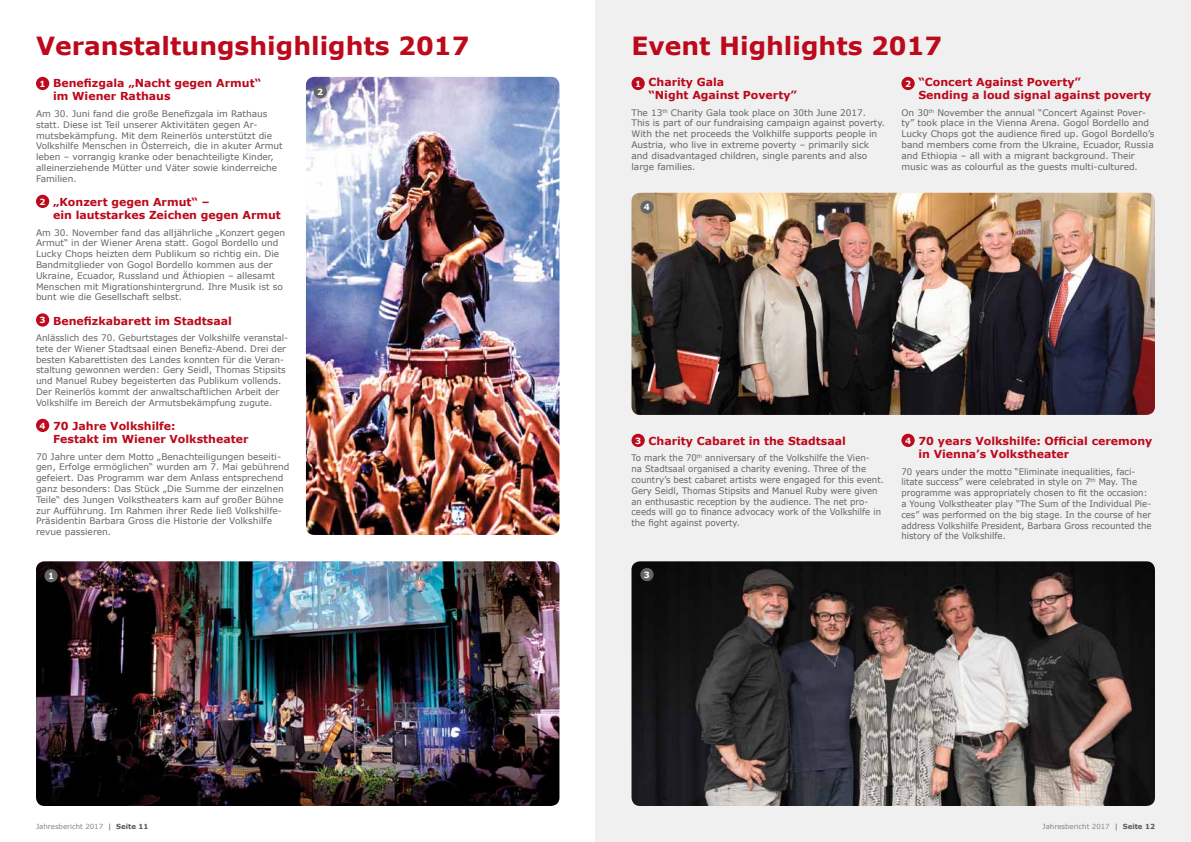
<style>
.page{position:relative;width:1191px;height:842px;background:#fff}
.page>*{position:absolute;margin:0;border:0;box-sizing:border-box;transform-origin:0 0}
.t1{font:700 25px "Verdana";color:#bc091b}
.t2{font:700 11px/13.2px "Verdana";color:#bc091b}
.t3{font:9px/10.8px "Verdana";color:#646567}
.t4{font:9px/10.8px "Verdana";color:#646567;scale:.95 1}
.t5{font:700 8.5px "Verdana";color:#fff}
.t6{font:7px "Verdana";color:#818689}
.s1{font-size:8.5px;color:#fff}
.s2{color:#58585a}
.s3{font-weight:700;color:#58585a}
</style>
<div class="page">
<div style="left:595px;top:0;width:596px;height:842px;background:#f0f0f1"></div>
<img style="left:306px;top:77px;width:253px;height:458px">
<div style="left:901px;top:77px;width:13px;height:13px;background:#bc091b;border-radius:50%"></div>
<div style="left:901px;top:434px;width:13px;height:13px;background:#bc091b;border-radius:50%"></div>
<div style="left:36px;top:77px;width:13px;height:13px;background:#bc091b;border-radius:50%"></div>
<div style="left:36px;top:195px;width:13px;height:13px;background:#bc091b;border-radius:50%"></div>
<div style="left:36px;top:313px;width:13px;height:14px;background:#bc091b;border-radius:50%"></div>
<div style="left:36px;top:419px;width:13px;height:13px;background:#bc091b;border-radius:50%"></div>
<div style="left:631px;top:77px;width:14px;height:13px;background:#bc091b;border-radius:50%"></div>
<div style="left:631px;top:434px;width:14px;height:13px;background:#bc091b;border-radius:50%"></div>
<div style="left:314px;top:85px;width:13px;height:13px;background:#646567;border-radius:50%"></div>
<img style="left:36px;top:561px;width:523px;height:245px">
<img style="left:631px;top:561px;width:524px;height:245px">
<img style="left:631px;top:193px;width:524px;height:222px">
<div style="left:44px;top:569px;width:14px;height:13px;background:#646567;border-radius:50%"></div>
<div style="left:640px;top:201px;width:13px;height:13px;background:#646567;border-radius:50%"></div>
<div style="left:640px;top:568px;width:13px;height:13px;background:#646567;border-radius:50%"></div>
<h1 class="t1" style="left:36px;top:28px;width:435px">Veranstaltungshighlights 2017</h1>
<h1 class="t1" style="left:631px;top:28px;width:312px">Event Highlights 2017</h1>
<p class="t5" style="left:317px;top:86px;width:8px">2</p>
<p class="t2" style="left:648px;top:75px;width:150px;text-indent:-13px"><span class="s1">1</span> Charity Gala<br>“Night Against Poverty”</p>
<p class="t3" style="left:631px;top:107px;width:255px">The 13<sup>th</sup> Charity Gala took place on 30th June 2017.<br>This is part of our fundraising campaign against poverty.<br>With the net proceeds the Volkhilfe supports people in Austria, who live in extreme poverty – primarily sick and disadvantaged children, single parents and also large families.</p>
<p class="t2" style="left:918px;top:75px;width:234px;text-indent:-13px"><span class="s1">2</span> “Concert Against Poverty”<br>Sending a loud signal against poverty</p>
<p class="t3" style="left:901px;top:107px;width:255px">On 30<sup>th</sup> November the annual “Concert Against Pover&shy;ty” took place in the Vienna Arena. Gogol Bordello and Lucky Chops got the audience fired up. Gogol Bordello’s band members come from the Ukraine, Ecuador, Russia and Ethiopia – all with a migrant background. Their music was as colourful as the guests multi-cultured.</p>
<p class="t2" style="left:53px;top:76px;width:210px;text-indent:-13px"><span class="s1">1</span> Benefizgala „Nacht gegen Armut“ im Wiener Rathaus</p>
<p class="t3" style="left:36px;top:108px;width:248px">Am 30. Juni fand die große Benefizgala im Rathaus statt. Diese ist Teil unserer Aktivitäten gegen Ar&shy;mutsbekämpfung. Mit dem Reinerlös unterstützt die Volkshilfe Menschen in Österreich, die in akuter Armut leben – vorrangig kranke oder benachteiligte Kinder, alleinerziehende Mütter und Väter sowie kinderreiche Familien.</p>
<p class="t2" style="left:53px;top:195px;width:229px;text-indent:-13px"><span class="s1">2</span> „Konzert gegen Armut“ –<br>ein lautstarkes Zeichen gegen Armut</p>
<p class="t3" style="left:36px;top:227px;width:251px">Am 30. November fand das alljährliche „Konzert gegen Armut“ in der Wiener Arena statt. Gogol Bordello und Lucky Chops heizten dem Publikum so richtig ein. Die Bandmitglieder von Gogol Bordello kommen aus der Ukraine, Ecuador, Russland und Äthiopien – allesamt Menschen mit Migrationshintergrund. Ihre Musik ist so bunt wie die Gesellschaft selbst.</p>
<p class="t2" style="left:40px;top:314px;width:194px"><span class="s1">3</span> Benefizkabarett im Stadtsaal</p>
<p class="t3" style="left:36px;top:332px;width:254px">Anlässlich des 70. Geburtstages der Volkshilfe veranstal&shy;tete der Wiener Stadtsaal einen Benefiz-Abend. Drei der besten Kabarettisten des Landes konnten für die Veran&shy;staltung gewonnen werden: Gery Seidl, Thomas Stipsits und Manuel Rubey begeisterten das Publikum vollends.<br>Der Reinerlös kommt der anwaltschaftlichen Arbeit der Volkshilfe im Bereich der Armutsbekämpfung zugute.</p>
<p class="t2" style="left:53px;top:419px;width:197px;text-indent:-13px"><span class="s1">4</span> 70 Jahre Volkshilfe:<br>Festakt im Wiener Volkstheater</p>
<p class="t3" style="left:36px;top:451px;width:255px">70 Jahre unter dem Motto „Benachteiligungen beseiti&shy;gen, Erfolge ermöglichen“ wurden am 7. Mai gebührend gefeiert. Das Programm war dem Anlass entsprechend ganz besonders: Das Stück „Die Summe der einzelnen Teile“ des Jungen Volkstheaters kam auf großer Bühne zur Aufführung. Im Rahmen ihrer Rede ließ Volkshilfe-Präsidentin Barbara Gross die Historie der Volkshilfe revue passieren.</p>
<p class="t5" style="left:644px;top:201px;width:8px">4</p>
<p class="t2" style="left:918px;top:434px;width:235px;text-indent:-13px"><span class="s1">4</span> 70 years Volkshilfe: Official ceremony in Vienna’s Volkstheater</p>
<p class="t4" style="left:901px;top:466px;width:265px">70 years under the motto “Eliminate inequalities, faci&shy;litate success” were celebrated in style on 7<sup>th</sup> May. The programme was appropriately chosen to fit the occasion: a Young Volkstheater play “The Sum of the Individual Pie&shy;ces” was performed on the big stage. In the course of her address Volkshilfe President, Barbara Gross recounted the history of the Volkshilfe.</p>
<p class="t2" style="left:635px;top:434px;width:212px"><span class="s1">3</span> Charity Cabaret in the Stadtsaal</p>
<p class="t4" style="left:631px;top:453px;width:267px">To mark the 70<sup>th</sup> anniversary of the Volkshilfe the Vien-<br>na Stadtsaal organised a charity evening. Three of the country’s best cabaret artists were engaged for this event.<br>Gery Seidl, Thomas Stipsits and Manuel Ruby were given an enthusastic reception by the audience. The net pro&shy;ceeds will go to finance advocacy work of the Volkshilfe in the fight against poverty.</p>
<p class="t5" style="left:48px;top:570px;width:8px">1</p>
<p class="t5" style="left:644px;top:568px;width:8px">3</p>
<p class="t6" style="left:36px;top:821px;width:114px">Jahresbericht 2017 <span class="s2">|</span> <span class="s3">Seite 11</span></p>
<p class="t6" style="left:1042px;top:821px;width:114px">Jahresbericht 2017 <span class="s2">|</span> <span class="s3">Seite 12</span></p>
</div>
